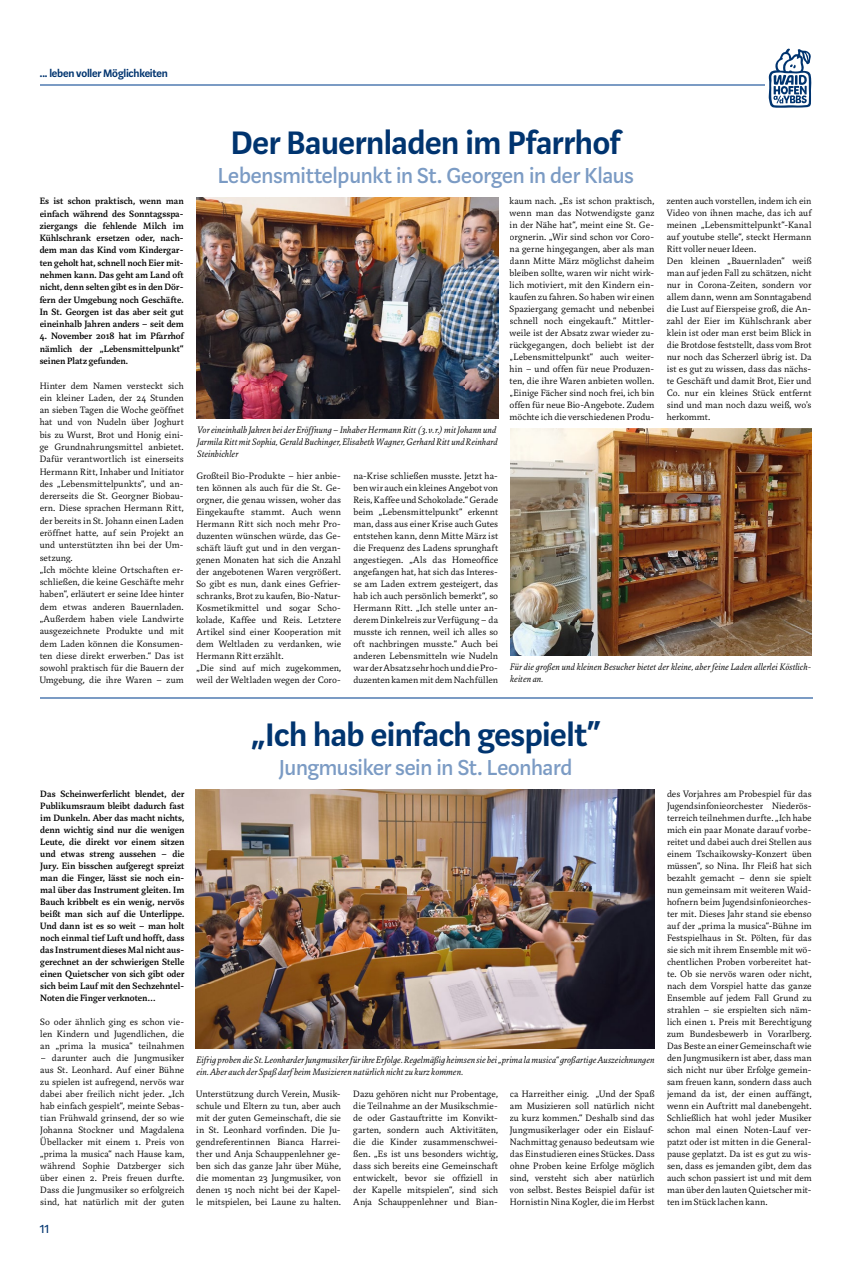
<style>
.page{position:relative;width:851px;height:1276px;background:#fff}
.page>*{position:absolute;margin:0;border:0;box-sizing:border-box;transform-origin:0 0}
.t1{font:600 36px "Marat Sans";letter-spacing:-.01em;color:#00346f}
.t2{font:500 24px "Marat Sans";letter-spacing:-.01em;color:#7b9bc4}
.t3{font:14px "Marat Sans";color:#00346f}
.t4{font:600 12px "Marat Sans";letter-spacing:-.015em;color:#00346f}
.t5{font:300 10px/12px "Marat";letter-spacing:.005em;color:#000;text-align:justify}
.t6{font:500 10px/12px "Marat";color:#000;text-align:justify}
.t7{font:italic 300 10px/12px "Marat";letter-spacing:.01em;color:#000}
</style>
<div class="page">
<hr style="left:40px;top:85px;width:724px;height:1px;background:#7b9bc4">
<svg style="left:768px;top:49px;width:43px;height:59px"></svg>
<img style="left:196px;top:789px;width:458px;height:260px">
<img style="left:196px;top:197px;width:302px;height:221px">
<img style="left:510px;top:429px;width:301px;height:226px">
<hr style="left:40px;top:697px;width:772px;height:1px;background:#7b9bc4">
<p class="t4" style="left:40px;top:66px;width:130px">... leben voller Möglichkeiten</p>
<p class="t6" style="left:40px;top:195px;width:145px;line-height:12.3px">Es ist schon praktisch, wenn man einfach während des Sonntagsspa&shy;ziergangs die fehlende Milch im Kühlschrank ersetzen oder, nach&shy;dem man das Kind vom Kindergar&shy;ten geholt hat, schnell noch Eier mit&shy;nehmen kann. Das geht am Land oft nicht, denn selten gibt es in den Dör&shy;fern der Umgebung noch Geschäfte.<br>In St. Georgen ist das aber seit gut eineinhalb Jahren anders – seit dem</p>
<p class="t6" style="left:40px;top:330px;width:145px;line-height:12.3px">4. November 2018 hat im Pfarrhof nämlich der „Lebensmittelpunkt“ seinen Platz gefunden.</p>
<p class="t5" style="left:40px;top:379px;width:145px;line-height:12.3px;text-align:left">Hinter dem Namen versteckt sich ein kleiner Laden, der 24 Stunden an sieben Tagen die Woche geöffnet hat und von Nudeln über Joghurt bis zu Wurst, Brot und Honig eini&shy;ge Grundnahrungsmittel anbietet.<br>Dafür verantwortlich ist einerseits Hermann Ritt, Inhaber und Initiator des „Lebensmittelpunkts“, und an&shy;dererseits die St. Georgner Biobau&shy;ern. Diese sprachen Hermann Ritt, der bereits in St. Johann einen Laden eröffnet hatte, auf sein Projekt an und unterstützten ihn bei der Um&shy;setzung.<br>„Ich möchte kleine Ortschaften er&shy;schließen, die keine Geschäfte mehr haben“, erläutert er seine Idee hinter dem etwas anderen Bauernladen. „Außerdem haben viele Landwirte ausgezeichnete Produkte und mit dem Laden können die Konsumen&shy;ten diese direkt erwerben.“ Das ist sowohl praktisch für die Bauern der Umgebung, die ihre Waren – zum</p>
<h1 class="t1" style="left:231px;top:124px;width:391px">Der Bauernladen im Pfarrhof</h1>
<h2 class="t2" style="left:218px;top:163px;width:417px">Lebensmittelpunkt in St. Georgen in der Klaus</h2>
<p class="t7" style="left:197px;top:424px;width:302px">Vor eineinhalb Jahren bei der Eröffnung – Inhaber Hermann Ritt (3.v.r.) mit Johann und<br>Jarmila Ritt mit Sophia, Gerald Buchinger, Elisabeth Wagner, Gerhard Ritt und Reinhard<br>Steinbichler</p>
<p class="t5" style="left:509px;top:195px;width:146px">kaum nach. „Es ist schon praktisch, wenn man das Notwendigste ganz in der Nähe hat“, meint eine St. Ge&shy;orgnerin. „Wir sind schon vor Coro&shy;na gerne hingegangen, aber als man dann Mitte März möglichst daheim bleiben sollte, waren wir nicht wirk&shy;lich motiviert, mit den Kindern ein&shy;kaufen zu fahren. So haben wir einen Spaziergang gemacht und nebenbei schnell noch eingekauft.“ Mittler&shy;weile ist der Absatz zwar wieder zu&shy;rückgegangen, doch beliebt ist der „Lebensmittelpunkt“ auch weiter&shy;hin – und offen für neue Produzen&shy;ten, die ihre Waren anbieten wollen. „Einige Fächer sind noch frei, ich bin offen für neue Bio-Angebote. Zudem möchte ich die verschiedenen Produ-</p>
<p class="t5" style="left:666px;top:195px;width:146px;text-align:left">zenten auch vorstellen, indem ich ein Video von ihnen mache, das ich auf meinen „Lebensmittelpunkt“-Kanal auf youtube stelle“, steckt Hermann Ritt voller neuer Ideen.<br>Den kleinen „Bauernladen“ weiß man auf jeden Fall zu schätzen, nicht nur in Corona-Zeiten, sondern vor allem dann, wenn am Sonntagabend die Lust auf Eierspeise groß, die An&shy;zahl der Eier im Kühlschrank aber klein ist oder man erst beim Blick in die Brotdose feststellt, dass vom Brot nur noch das Scherzerl übrig ist. Da ist es gut zu wissen, dass das nächs&shy;te Geschäft und damit Brot, Eier und Co. nur ein kleines Stück entfernt sind und man noch dazu weiß, wo’s herkommt.</p>
<p class="t5" style="left:196px;top:469px;width:146px;text-align:left">Großteil Bio-Produkte – hier anbie&shy;ten können als auch für die St. Ge&shy;orgner, die genau wissen, woher das Eingekaufte stammt. Auch wenn Hermann Ritt sich noch mehr Pro&shy;duzenten wünschen würde, das Ge&shy;schäft läuft gut und in den vergan&shy;genen Monaten hat sich die Anzahl der angebotenen Waren vergrößert.<br>So gibt es nun, dank eines Gefrier&shy;schranks, Brot zu kaufen, Bio-Natur-Kosmetikmittel und sogar Scho&shy;kolade, Kaffee und Reis. Letztere Artikel sind einer Kooperation mit dem Weltladen zu verdanken, wie Hermann Ritt erzählt.<br>„Die sind auf mich zugekommen, weil der Weltladen wegen der Coro-</p>
<p class="t5" style="left:353px;top:469px;width:146px">na-Krise schließen musste. Jetzt ha&shy;ben wir auch ein kleines Angebot von Reis, Kaffee und Schokolade.“ Gerade beim „Lebensmittelpunkt“ erkennt man, dass aus einer Krise auch Gutes entstehen kann, denn Mitte März ist die Frequenz des Ladens sprunghaft angestiegen. „Als das Homeoffice angefangen hat, hat sich das Interes&shy;se am Laden extrem gesteigert, das hab ich auch persönlich bemerkt“, so Hermann Ritt. „Ich stelle unter an&shy;derem Dinkelreis zur Verfügung – da musste ich rennen, weil ich alles so oft nachbringen musste.“ Auch bei anderen Lebensmitteln wie Nudeln war der Absatz sehr hoch und die Pro&shy;duzenten kamen mit dem Nachfüllen</p>
<p class="t7" style="left:510px;top:660px;width:302px">Für die großen und kleinen Besucher bietet der kleine, aber feine Laden allerlei Köstlich&shy;keiten an.</p>
<p class="t6" style="left:40px;top:788px;width:145px">Das Scheinwerferlicht blendet, der Publikumsraum bleibt dadurch fast im Dunkeln. Aber das macht nichts, denn wichtig sind nur die wenigen Leute, die direkt vor einem sitzen und etwas streng aussehen – die Jury. Ein bisschen aufgeregt spreizt man die Finger, lässt sie noch ein&shy;mal über das Instrument gleiten. Im Bauch kribbelt es ein wenig, nervös beißt man sich auf die Unterlippe.<br>Und dann ist es so weit – man holt noch einmal tief Luft und hofft, dass das Instrument dieses Mal nicht aus&shy;gerechnet an der schwierigen Stelle einen Quietscher von sich gibt oder sich beim Lauf mit den Sechzehntel-Noten die Finger verknoten…</p>
<p class="t5" style="left:40px;top:1016px;width:145px">So oder ähnlich ging es schon vie&shy;len Kindern und Jugendlichen, die an „prima la musica“ teilnahmen</p>
<p class="t5" style="left:40px;top:1052px;width:145px">– darunter auch die Jungmusiker aus St. Leonhard. Auf einer Bühne zu spielen ist aufregend, nervös war dabei aber freilich nicht jeder. „Ich hab einfach gespielt“, meinte Sebas&shy;tian Frühwald grinsend, der so wie Johanna Stockner und Magdalena Übellacker mit einem 1. Preis von „prima la musica“ nach Hause kam, während Sophie Datzberger sich über einen 2. Preis freuen durfte.<br>Dass die Jungmusiker so erfolgreich sind, hat natürlich mit der guten</p>
<h3 class="t3" style="left:40px;top:1221px;width:11px">11</h3>
<h1 class="t1" style="left:252px;top:716px;width:349px">„Ich hab einfach gespielt“</h1>
<h2 class="t2" style="left:279px;top:755px;width:295px">Jungmusiker sein in St. Leonhard</h2>
<p class="t7" style="left:196px;top:1054px;width:459px">Eifrig proben die St. Leonharder Jungmusiker für ihre Erfolge. Regelmäßig heimsen sie bei „prima la musica“ großartige Auszeichnungen ein. Aber auch der Spaß darf beim Musizieren natürlich nicht zu kurz kommen.</p>
<p class="t5" style="left:196px;top:1088px;width:146px">Unterstützung durch Verein, Musik&shy;schule und Eltern zu tun, aber auch mit der guten Gemeinschaft, die sie in St. Leonhard vorfinden. Die Ju&shy;gendreferentinnen Bianca Harrei&shy;ther und Anja Schauppenlehner ge&shy;ben sich das ganze Jahr über Mühe, die momentan 23 Jungmusiker, von denen 15 noch nicht bei der Kapel&shy;le mitspielen, bei Laune zu halten.</p>
<p class="t5" style="left:353px;top:1088px;width:146px">Dazu gehören nicht nur Probentage, die Teilnahme an der Musikschmie&shy;de oder Gastauftritte im Konvikt&shy;garten, sondern auch Aktivitäten, die die Kinder zusammenschwei&shy;ßen. „Es ist uns besonders wichtig, dass sich bereits eine Gemeinschaft entwickelt, bevor sie offiziell in der Kapelle mitspielen“, sind sich Anja Schauppenlehner und Bian-</p>
<p class="t5" style="left:509px;top:1088px;width:146px">ca Harreither einig. „Und der Spaß am Musizieren soll natürlich nicht zu kurz kommen.“ Deshalb sind das Jungmusikerlager oder ein Eislauf-Nachmittag genauso bedeutsam wie das Einstudieren eines Stückes. Dass ohne Proben keine Erfolge möglich sind, versteht sich aber natürlich von selbst. Bestes Beispiel dafür ist Hornistin Nina Kogler, die im Herbst</p>
<p class="t5" style="left:667px;top:788px;width:146px">des Vorjahres am Probespiel für das Jugendsinfonieorchester Niederös&shy;terreich teilnehmen durfte. „Ich habe mich ein paar Monate darauf vorbe&shy;reitet und dabei auch drei Stellen aus einem Tschaikowsky-Konzert üben müssen“, so Nina. Ihr Fleiß hat sich bezahlt gemacht – denn sie spielt nun gemeinsam mit weiteren Waid&shy;hofnern beim Jugendsinfonieorches&shy;ter mit. Dieses Jahr stand sie ebenso auf der „prima la musica“-Bühne im Festspielhaus in St. Pölten, für das sie sich mit ihrem Ensemble mit wö&shy;chentlichen Proben vorbereitet hat&shy;te. Ob sie nervös waren oder nicht, nach dem Vorspiel hatte das ganze Ensemble auf jedem Fall Grund zu strahlen – sie erspielten sich näm&shy;lich einen 1. Preis mit Berechtigung zum Bundesbewerb in Vorarlberg.<br>Das Beste an einer Gemeinschaft wie den Jungmusikern ist aber, dass man sich nicht nur über Erfolge gemein&shy;sam freuen kann, sondern dass auch jemand da ist, der einen auffängt, wenn ein Auftritt mal danebengeht.<br>Schließlich hat wohl jeder Musiker schon mal einen Noten-Lauf ver&shy;patzt oder ist mitten in die General&shy;pause geplatzt. Da ist es gut zu wis&shy;sen, dass es jemanden gibt, dem das auch schon passiert ist und mit dem man über den lauten Quietscher mit&shy;ten im Stück lachen kann.</p>
</div>
